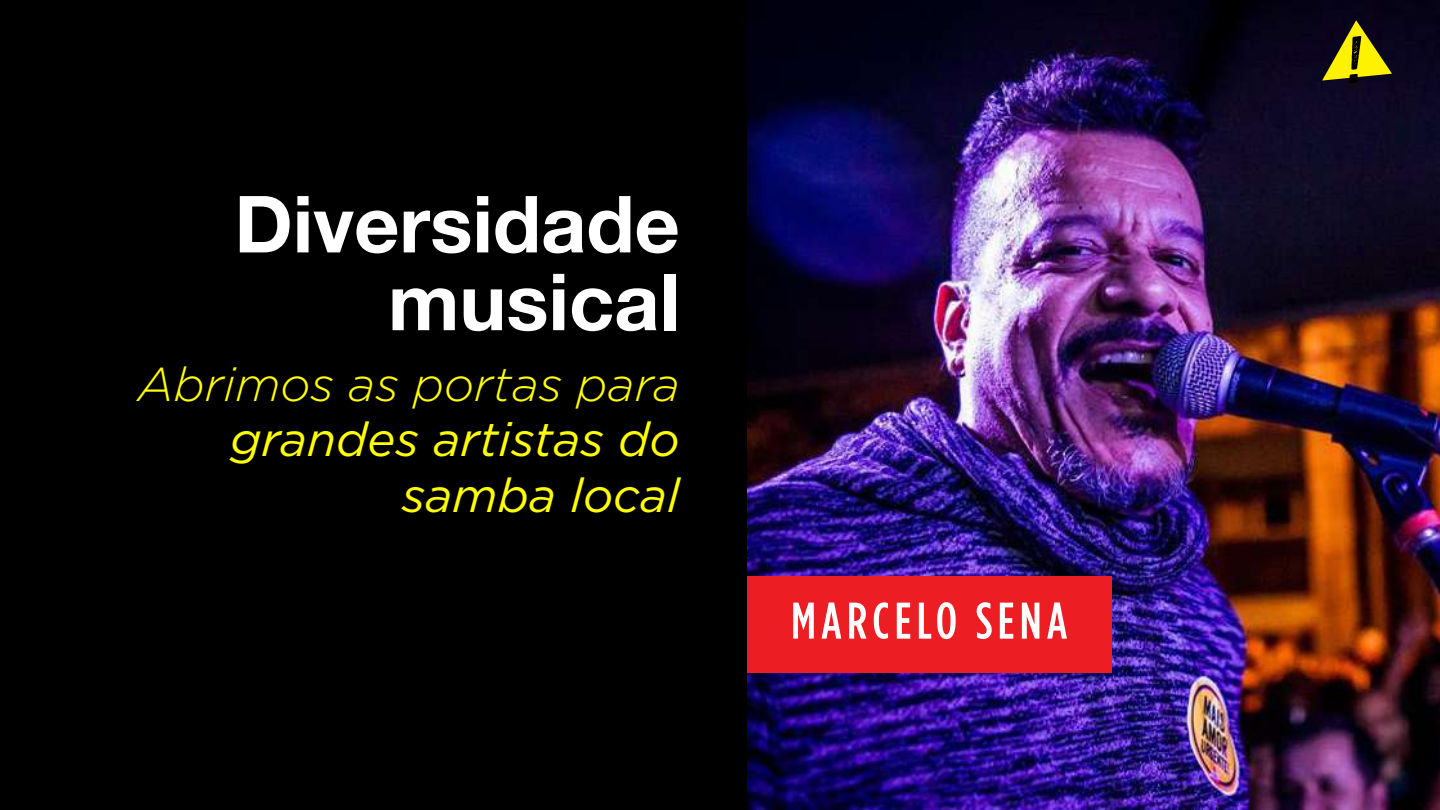
<style>
.page{position:relative;width:1440px;height:810px;background:#000}
.page>*{position:absolute;margin:0;border:0;box-sizing:border-box;transform-origin:0 0}
.t1{font:700 78.9px/77.8px "Helvetica Neue";color:#fff;text-align:right}
.t2{font:500 condensed 51.45px "Gotham HTF";letter-spacing:.1em;color:#fff}
.t3{font:italic 47.47px/55.5px "Gotham HTF";color:#ff0;text-align:right}
.t4{font:italic 300 47.47px "Gotham HTF";color:#ff0}
</style>
<div class="page">
<img style="left:747px;top:0;width:693px;height:810px">
<div style="left:747px;top:576px;width:365px;height:97px;background:#ed1d24"></div>
<svg style="left:1322px;top:20px;width:70px;height:63px"></svg>
<h1 class="t1" style="left:234px;top:187px;width:447px">Diversidade musical</h1>
<p class="t4" style="left:138px;top:358px;width:544px">Abrimos as portas para</p>
<p class="t3" style="left:230px;top:412px;width:451px">grandes artistas do samba local</p>
<p class="t2" style="left:791px;top:592px;width:278px">MARCELO SENA</p>
</div>
